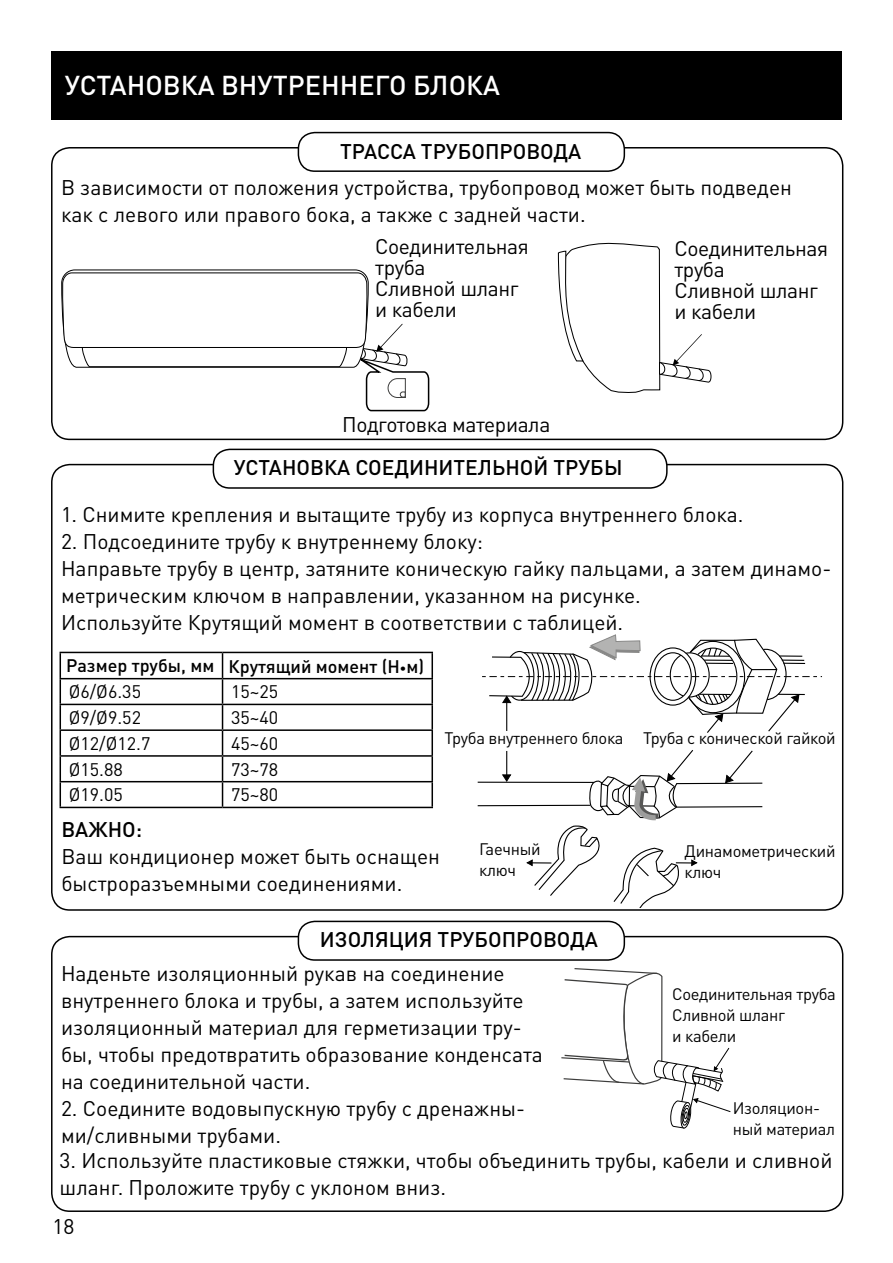
<style>
.page{position:relative;width:893px;height:1263px;background:#fff}
.page>*{position:absolute;margin:0;border:0;box-sizing:border-box;transform-origin:0 0}
.t1{font:500 27px "DIN Pro";color:#fff}
.t2{font:21px/27px "DIN Pro";color:#000}
.t3{font:500 21px "DIN Pro";color:#000}
.t4{font:21px "DIN Pro";letter-spacing:-.02em;color:#000}
.t5{font:18px "DIN Pro";color:#000}
.t6{font:500 18px "DIN Pro";color:#000}
.t7{font:16.5px/21px "DIN Pro";letter-spacing:-.02em;color:#000}
.s1{font-family:"Proxima Nova";font-weight:700}
</style>
<div class="page">
<div style="left:51px;top:51px;width:791px;height:68px;background:#000"></div>
<div style="left:51px;top:147px;width:792px;height:293px;border:2px solid #000;border-radius:18px"></div>
<div style="left:298px;top:133px;width:326px;height:38px;background:#fff;border-radius:16px"></div>
<div style="left:298px;top:132px;width:327px;height:40px;border:2px solid #000;border-radius:16px"></div>
<svg style="left:61px;top:269px;width:369px;height:143px"></svg>
<svg style="left:557px;top:242px;width:155px;height:151px"></svg>
<div style="left:213px;top:449px;width:455px;height:40px;border:2px solid #000;border-radius:16px"></div>
<hr style="left:60px;top:652px;width:163px;height:1px;background:#000">
<hr style="left:223px;top:652px;width:210px;height:1px;background:#000">
<hr style="left:431px;top:653px;width:2px;height:25px;background:#000">
<hr style="left:60px;top:678px;width:163px;height:1px;background:#000">
<hr style="left:223px;top:678px;width:210px;height:1px;background:#000">
<hr style="left:431px;top:679px;width:2px;height:25px;background:#000">
<hr style="left:60px;top:704px;width:163px;height:1px;background:#000">
<hr style="left:223px;top:704px;width:210px;height:1px;background:#000">
<hr style="left:431px;top:705px;width:2px;height:24px;background:#000">
<hr style="left:60px;top:729px;width:163px;height:2px;background:#000">
<hr style="left:223px;top:729px;width:210px;height:2px;background:#000">
<hr style="left:431px;top:731px;width:2px;height:24px;background:#000">
<hr style="left:60px;top:755px;width:163px;height:2px;background:#000">
<hr style="left:223px;top:755px;width:210px;height:2px;background:#000">
<hr style="left:431px;top:757px;width:2px;height:24px;background:#000">
<hr style="left:60px;top:781px;width:163px;height:1px;background:#000">
<svg style="left:60px;top:653px;width:1px;height:154px"></svg>
<hr style="left:223px;top:781px;width:210px;height:1px;background:#000">
<svg style="left:222px;top:653px;width:1px;height:154px"></svg>
<hr style="left:431px;top:782px;width:2px;height:25px;background:#000">
<hr style="left:60px;top:807px;width:163px;height:1px;background:#000">
<hr style="left:223px;top:807px;width:210px;height:1px;background:#000">
<hr style="left:478px;top:782px;width:116px;height:1px;background:#000">
<hr style="left:478px;top:805px;width:112px;height:1px;background:#000">
<svg style="left:482px;top:635px;width:340px;height:272px"></svg>
<div style="left:51px;top:936px;width:792px;height:276px;border:2px solid #000;border-radius:18px"></div>
<div style="left:298px;top:921px;width:326px;height:39px;background:#fff;border-radius:16px"></div>
<div style="left:298px;top:921px;width:327px;height:40px;border:2px solid #000;border-radius:16px"></div>
<svg style="left:561px;top:968px;width:170px;height:161px"></svg>
<p class="t1" style="left:65px;top:67px;width:437px">УСТАНОВКА ВНУТРЕННЕГО БЛОКА</p>
<p class="t3" style="left:340px;top:137px;width:243px">ТРАССА ТРУБОПРОВОДА</p>
<p class="t2" style="left:61px;top:173px;width:732px">В зависимости от положения устройства, трубопровод может быть подведен</p>
<p class="t2" style="left:61px;top:200px;width:526px">как с левого или правого бока, а также с задней части.</p>
<p class="t4" style="left:375px;top:232px;width:155px">Соединительная</p>
<p class="t2" style="left:375px;top:253px;width:52px">труба</p>
<p class="t4" style="left:375px;top:274px;width:145px">Сливной шланг</p>
<p class="t2" style="left:375px;top:295px;width:83px">и кабели</p>
<p class="t4" style="left:342px;top:410px;width:210px">Подготовка материала</p>
<p class="t3" style="left:234px;top:453px;width:390px">УСТАНОВКА СОЕДИНИТЕЛЬНОЙ ТРУБЫ</p>
<p class="t4" style="left:674px;top:234px;width:155px">Соединительная</p>
<p class="t2" style="left:674px;top:255px;width:52px">труба</p>
<p class="t4" style="left:674px;top:276px;width:145px">Сливной шланг</p>
<p class="t2" style="left:674px;top:297px;width:83px">и кабели</p>
<p class="t2" style="left:61px;top:500px;width:684px">1. Снимите крепления и вытащите трубу из корпуса внутреннего блока.</p>
<p class="t2" style="left:61px;top:527px;width:424px">2. Подсоедините трубу к внутреннему блоку:</p>
<p class="t2" style="left:61px;top:554px;width:772px">Направьте трубу в центр, затяните коническую гайку пальцами, а затем динамо&shy;метрическим ключом в направлении, указанном на рисунке.</p>
<p class="t2" style="left:61px;top:608px;width:564px">Используйте Крутящий момент в соответствии с таблицей.</p>
<p class="t6" style="left:66px;top:653px;width:150px">Размер трубы, мм</p>
<p class="t6" style="left:229px;top:654px;width:197px">Крутящий момент (Н<span class="s1">•</span>м)</p>
<p class="t5" style="left:69px;top:680px;width:74px">Ø6/Ø6.35</p>
<p class="t5" style="left:231px;top:680px;width:49px">15~25</p>
<p class="t5" style="left:69px;top:705px;width:74px">Ø9/Ø9.52</p>
<p class="t5" style="left:231px;top:705px;width:49px">35~40</p>
<p class="t5" style="left:69px;top:731px;width:83px">Ø12/Ø12.7</p>
<p class="t5" style="left:231px;top:731px;width:49px">45~60</p>
<p class="t5" style="left:69px;top:757px;width:56px">Ø15.88</p>
<p class="t5" style="left:231px;top:757px;width:49px">73~78</p>
<p class="t5" style="left:69px;top:783px;width:56px">Ø19.05</p>
<p class="t5" style="left:231px;top:783px;width:49px">75~80</p>
<p class="t3" style="left:61px;top:815px;width:82px">ВАЖНО:</p>
<p class="t2" style="left:61px;top:842px;width:380px">Ваш кондиционер может быть оснащен быстроразъемными соединениями.</p>
<p class="t3" style="left:320px;top:925px;width:279px">ИЗОЛЯЦИЯ ТРУБОПРОВОДА</p>
<p class="t7" style="left:444px;top:727px;width:181px">Труба внутреннего блока</p>
<p class="t7" style="left:643px;top:727px;width:194px">Труба с конической гайкой</p>
<p class="t7" style="left:479px;top:838px;width:63px">Гаечный</p>
<p class="t7" style="left:479px;top:859px;width:38px">ключ</p>
<p class="t7" style="left:685px;top:839px;width:152px">Динамометрический</p>
<p class="t7" style="left:685px;top:860px;width:38px">ключ</p>
<p class="t2" style="left:61px;top:959px;width:483px">Наденьте изоляционный рукав на соединение внутреннего блока и трубы, а затем используйте изоляционный материал для герметизации тру&shy;бы, чтобы предотвратить образование конденсата на соединительной части.</p>
<p class="t2" style="left:61px;top:1094px;width:466px">2. Соедините водовыпускную трубу с дренажны&shy;ми/сливными трубами.</p>
<p class="t7" style="left:672px;top:983px;width:165px">Соединительная труба</p>
<p class="t7" style="left:672px;top:1004px;width:114px">Сливной шланг</p>
<p class="t7" style="left:672px;top:1025px;width:66px">и кабели</p>
<p class="t7" style="left:733px;top:1097px;width:104px">Изоляцион&shy;ный материал</p>
<p class="t2" style="left:60px;top:1146px;width:774px">3. Используйте пластиковые стяжки, чтобы объединить трубы, кабели и сливной шланг. Проложите трубу с уклоном вниз.</p>
<p class="t2" style="left:52px;top:1212px;width:23px">18</p>
</div>
